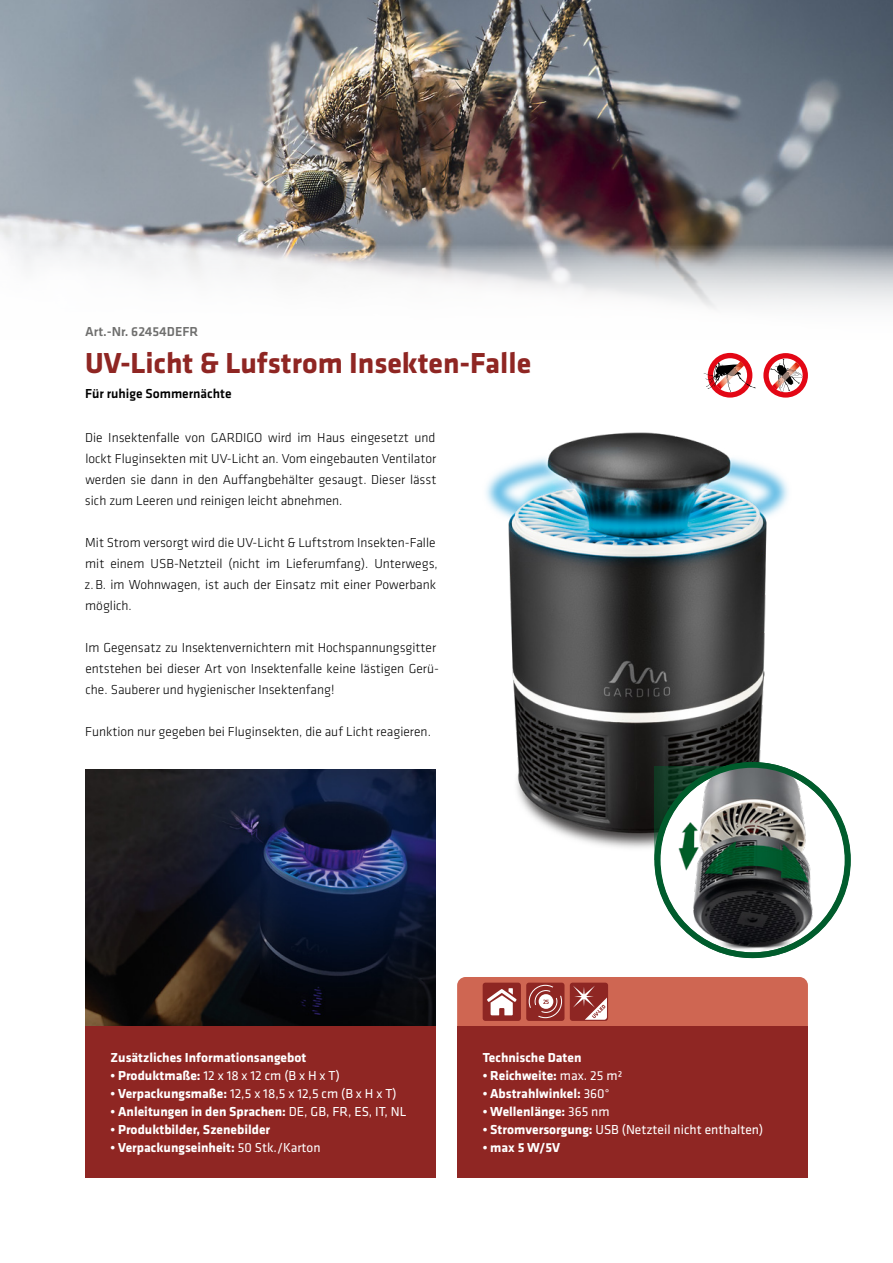
<style>
.page{position:relative;width:893px;height:1263px;background:#fff}
.page>*{position:absolute;margin:0;border:0;box-sizing:border-box;transform-origin:0 0}
.t1{font:700 30px "Klavika";color:#8f2623}
.t2{font:300 13.5px/21px "Klavika";color:#000}
.t3{font:700 13.5px "Klavika";color:#fff}
.t4{font:13.5px "Klavika";color:#fff}
.t5{font:500 13.5px "Klavika";color:#000}
.t6{font:500 13.5px "Klavika";color:#6f6f6e}
.s1{font-weight:700}
.s2{font-weight:400}
</style>
<div class="page">
<img style="left:85px;top:769px;width:351px;height:258px">
<img style="left:0;top:0;width:893px;height:244px">
<svg style="left:7px;top:244px;width:886px;height:130px"></svg>
<div style="left:457px;top:1026px;width:351px;height:152px;background:#8f2623"></div>
<div style="left:85px;top:1027px;width:351px;height:151px;background:#8f2623"></div>
<svg style="left:457px;top:977px;width:351px;height:49px;background:#c56354"></svg>
<img style="left:486px;top:432px;width:303px;height:475px">
<svg style="left:654px;top:766px;width:21px;height:84px"></svg>
<svg style="left:658px;top:765px;width:190px;height:190px"></svg>
<img style="left:675px;top:766px;width:160px;height:186px">
<div style="left:654px;top:762px;width:196px;height:196px;border:6px solid #005c2c;border-radius:50%"></div>
<svg style="left:704px;top:353px;width:52px;height:45px"></svg>
<svg style="left:763px;top:353px;width:45px;height:45px"></svg>
<img style="left:781px;top:370px;width:14px;height:12px">
<p class="t6" style="left:85px;top:324px;width:115px">Art.-Nr. 62454DEFR</p>
<h1 class="t1" style="left:85px;top:347px;width:448px">UV-Licht &amp; Lufstrom Insekten-Falle</h1>
<p class="t5" style="left:85px;top:386px;width:148px">Für ruhige Sommernächte</p>
<p class="t2" style="left:85px;top:427px;width:353px;text-align:justify">Die Insektenfalle von GARDIGO wird im Haus eingesetzt und lockt Fluginsekten mit UV-Licht an. Vom eingebauten Ventilator werden sie dann in den Auffangbehälter gesaugt. Dieser lässt sich zum Leeren und reinigen leicht abnehmen.</p>
<p class="t2" style="left:85px;top:533px;width:355px">Mit Strom versorgt wird die UV-Licht &amp; Luftstrom Insekten-Falle mit einem USB-Netzteil (nicht im Lieferumfang). Unterwegs, z.B. im Wohnwagen, ist auch der Einsatz mit einer Powerbank möglich.</p>
<p class="t2" style="left:85px;top:638px;width:355px">Im Gegensatz zu Insektenvernichtern mit Hochspannungsgitter entstehen bei dieser Art von Insektenfalle keine lästigen Gerü&shy;che. Sauberer und hygienischer Insektenfang!</p>
<p class="t2" style="left:85px;top:722px;width:347px">Funktion nur gegeben bei Fluginsekten, die auf Licht reagieren.</p>
<p class="t3" style="left:111px;top:1051px;width:197px">Zusätzliches Informationsangebot</p>
<p class="t4" style="left:111px;top:1068px;width:231px"><span class="s1">• Produktmaße:</span> 12 x 18 x 12 cm (B x H x T)</p>
<p class="t4" style="left:111px;top:1086px;width:288px"><span class="s1">• Verpackungsmaße:</span> 12,5 x 18,5 x 12,5 cm (B x H x T)</p>
<p class="t3" style="left:111px;top:1104px;width:297px">• Anleitungen in den Sprachen: <span class="s2">DE, GB, FR, ES, IT, NL</span></p>
<p class="t3" style="left:111px;top:1122px;width:161px">• Produktbilder, Szenebilder</p>
<p class="t3" style="left:111px;top:1140px;width:211px">• Verpackungseinheit: <span class="s2">50 Stk./Karton</span></p>
<p class="t3" style="left:483px;top:1050px;width:100px">Technische Daten</p>
<p class="t3" style="left:483px;top:1068px;width:142px">• Reichweite: <span class="s2">max. 25 m²</span></p>
<p class="t3" style="left:483px;top:1086px;width:128px">• Abstrahlwinkel: <span class="s2">360°</span></p>
<p class="t3" style="left:483px;top:1104px;width:129px">• Wellenlänge: <span class="s2">365 nm</span></p>
<p class="t4" style="left:483px;top:1122px;width:282px"><span class="s1">• Stromversorgung:</span> USB (Netzteil nicht enthalten)</p>
<p class="t3" style="left:483px;top:1140px;width:79px">• max 5 W/5V</p>
</div>
